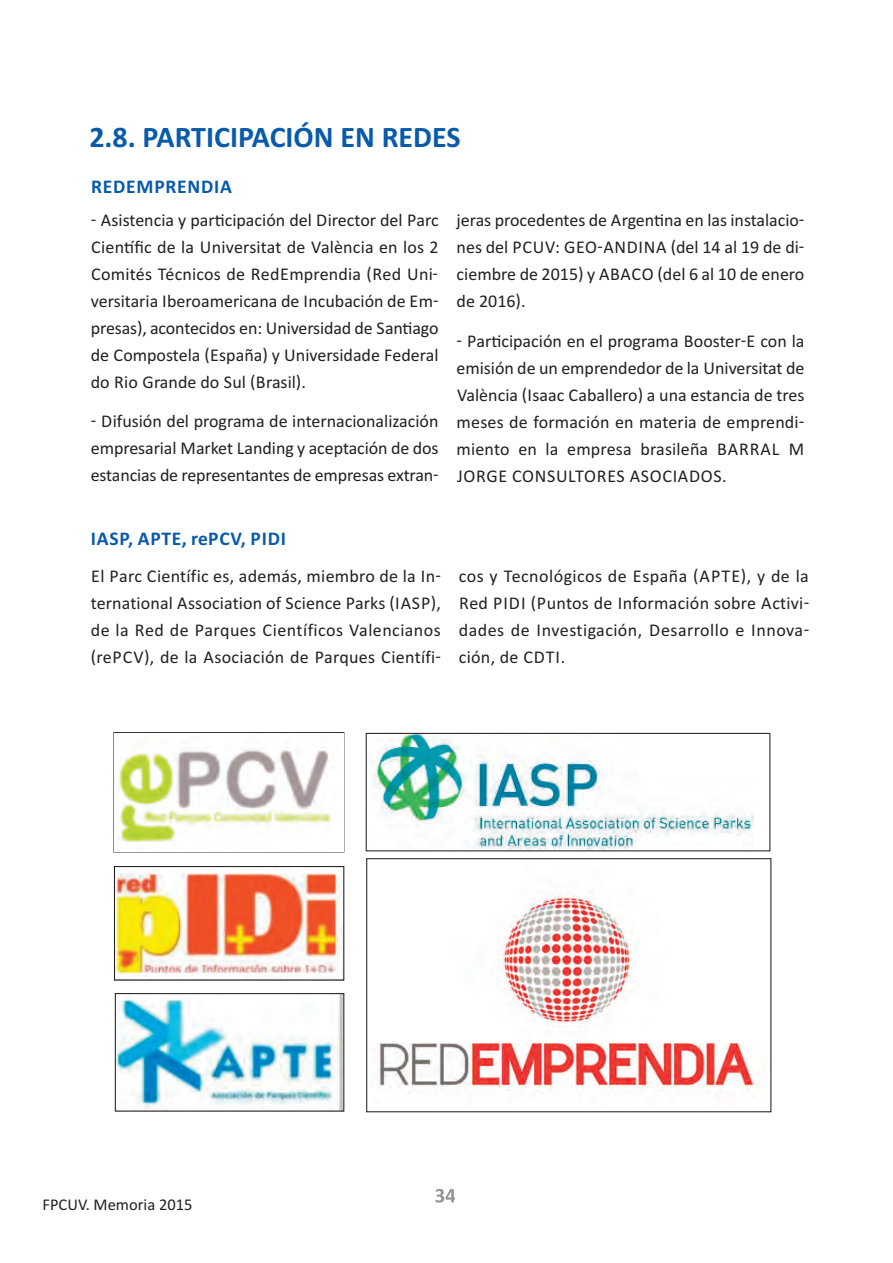
<style>
.page{position:relative;width:893px;height:1263px;background:#fff}
.page>*{position:absolute;margin:0;border:0;box-sizing:border-box;transform-origin:0 0}
.t1{font:700 30px "Calibri";color:#085aaa}
.t2{font:700 19.5px "Calibri";letter-spacing:.04em;color:#085aaa}
.t3{font:18px/27px "Calibri";letter-spacing:.01em;color:#231f20;text-align:justify}
.t4{font:16.5px "Calibri";color:#231f20}
</style>
<div class="page">
<img style="left:377px;top:892px;width:383px;height:205px">
<div style="left:366px;top:858px;width:405px;height:254px;border:1px solid #231f20"></div>
<img style="left:372px;top:735px;width:382px;height:114px">
<div style="left:366px;top:733px;width:404px;height:118px;border:1px solid #231f20"></div>
<img style="left:117px;top:995px;width:225px;height:114px">
<div style="left:115px;top:993px;width:229px;height:118px;border:1px solid #231f20"></div>
<div style="left:113px;top:732px;width:231px;height:120px;border:1px solid #231f20"></div>
<img style="left:115px;top:733px;width:228px;height:118px">
<img style="left:116px;top:870px;width:226px;height:108px">
<div style="left:114px;top:866px;width:230px;height:114px;border:1px solid #231f20"></div>
<svg style="left:435px;top:1189px;width:20px;height:13px"></svg>
<h1 class="t1" style="left:89px;top:119px;width:373px">2.8. PARTICIPACIÓN EN REDES</h1>
<p class="t2" style="left:91px;top:175px;width:142px">REDEMPRENDIA</p>
<p class="t3" style="left:91px;top:206px;width:349px">- Asistencia y participación del Director del Parc Científic de la Universitat de València en los 2<br>Comités Técnicos de RedEmprendia (Red Uni&shy;versitaria Iberoamericana de Incubación de Em&shy;presas), acontecidos en: Universidad de Santiago de Compostela (España) y Universidade Federal do Rio Grande do Sul (Brasil).</p>
<p class="t3" style="left:91px;top:407px;width:349px">- Difusión del programa de internacionalización empresarial Market Landing y aceptación de dos estancias de representantes de empresas extran-</p>
<p class="t3" style="left:457px;top:206px;width:349px">jeras procedentes de Argentina en las instalacio&shy;nes del PCUV: GEO-ANDINA (del 14 al 19 de di&shy;ciembre de 2015) y ABACO (del 6 al 10 de enero de 2016).</p>
<p class="t3" style="left:457px;top:327px;width:349px">- Participación en el programa Booster-E con la emisión de un emprendedor de la Universitat de València (Isaac Caballero) a una estancia de tres meses de formación en materia de emprendi&shy;miento en la empresa brasileña BARRAL M JORGE CONSULTORES ASOCIADOS.</p>
<p class="t2" style="left:91px;top:527px;width:197px">IASP, APTE, rePCV, PIDI</p>
<p class="t3" style="left:91px;top:562px;width:352px">El Parc Científic es, además, miembro de la In&shy;ternational Association of Science Parks (IASP), de la Red de Parques Científicos Valencianos (rePCV), de la Asociación de Parques Científi-</p>
<p class="t3" style="left:459px;top:562px;width:352px">cos y Tecnológicos de España (APTE), y de la Red PIDI (Puntos de Información sobre Activi&shy;dades de Investigación, Desarrollo e Innova&shy;ción, de CDTI.</p>
<p class="t4" style="left:43px;top:1195px;width:151px">FPCUV. Memoria 2015</p>
</div>
